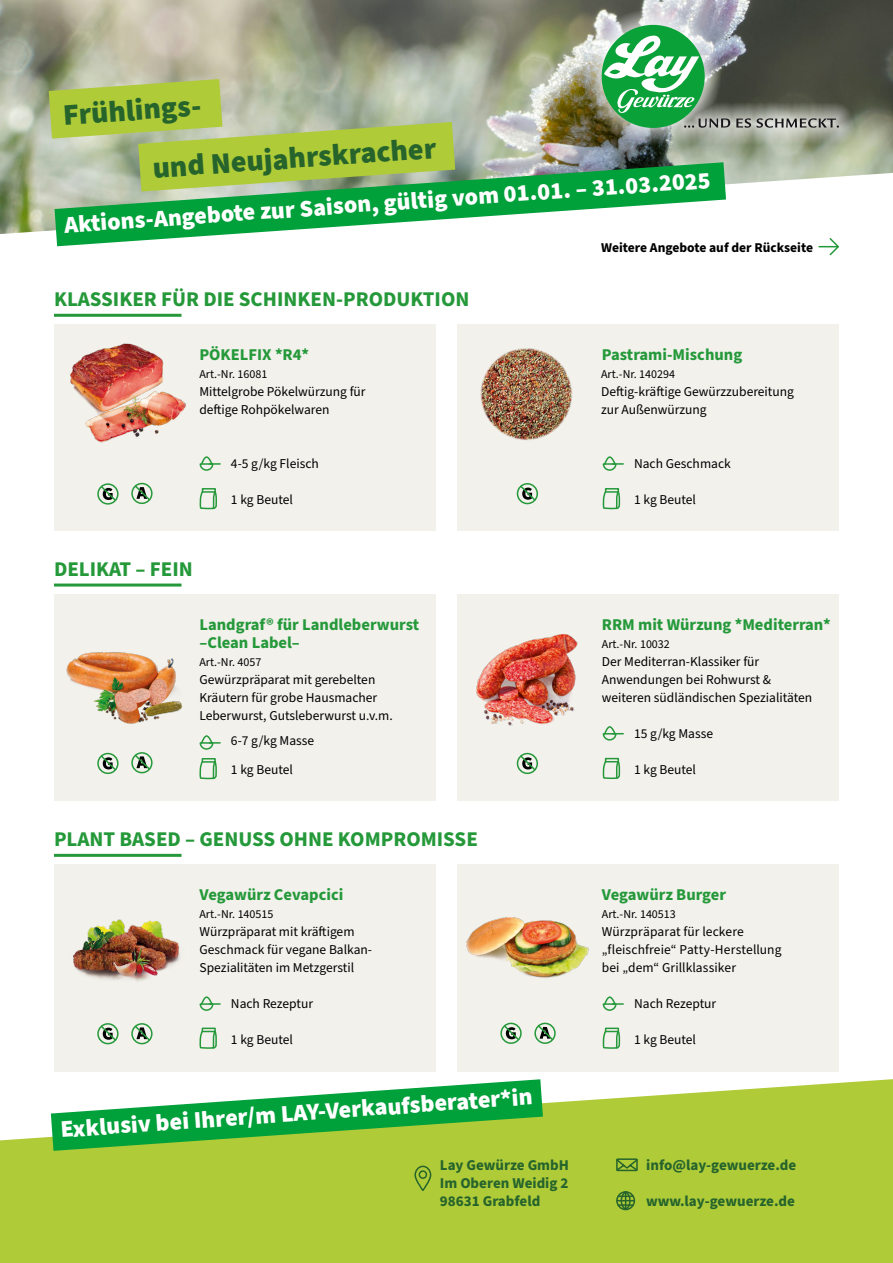
<style>
.page{position:relative;width:893px;height:1263px;background:#fff}
.page>*{position:absolute;margin:0;border:0;box-sizing:border-box;transform-origin:0 0}
.t1{font:900 30px "Source Sans Pro";color:#26642c}
.t2{font:900 24px "Source Sans Pro";color:#fff}
.t3{font:700 21px "Source Sans Pro";color:#25993a}
.t4{font:700 16.5px/18px "Source Sans Pro";color:#25993a}
.t5{font:700 15px/18px "Source Sans Pro";color:#26642c;text-align:justify}
.t6{font:13.5px/18px "Source Sans Pro";color:#000}
.t7{font:700 13.5px "Source Sans Pro";color:#000}
.t8{font:12px "Source Sans Pro";color:#000}
</style>
<div class="page">
<img style="left:0;top:0;width:893px;height:234px">
<div style="left:0;top:1079px;width:893px;height:184px;background:#afcb38"></div>
<svg style="left:55px;top:162px;width:671px;height:84px;fill:#00a03a"></svg>
<svg style="left:819px;top:238px;width:20px;height:18px"></svg>
<svg style="left:414px;top:1165px;width:18px;height:27px"></svg>
<div style="left:419px;top:1170px;width:8px;height:9px;border:2px solid #26642c;border-radius:50%"></div>
<div style="left:616px;top:1191px;width:19px;height:19px;border:2px solid #26642c;border-radius:50%"></div>
<svg style="left:617px;top:1191px;width:17px;height:19px"></svg>
<svg style="left:51px;top:1079px;width:492px;height:72px"></svg>
<svg style="left:615px;top:1158px;width:24px;height:14px"></svg>
<div style="left:585px;top:8px;width:271px;height:137px;background:#fff;opacity:.9"></div>
<div style="left:602px;top:25px;width:103px;height:103px;background:#0ba139;border-radius:50%"></div>
<svg style="left:604px;top:35px;width:126px;height:93px"></svg>
<svg style="left:736px;top:118px;width:103px;height:10px"></svg>
<div style="left:54px;top:324px;width:382px;height:207px;background:#f2f1ec"></div>
<hr style="left:56px;top:314px;width:124px;height:3px;background:#25993a">
<svg style="left:199px;top:490px;width:18px;height:20px"></svg>
<div style="left:202px;top:488px;width:14px;height:4px;border:2px solid #25993a"></div>
<svg style="left:199px;top:456px;width:21px;height:15px"></svg>
<div style="left:457px;top:324px;width:382px;height:207px;background:#f2f1ec"></div>
<svg style="left:602px;top:456px;width:21px;height:15px"></svg>
<div style="left:517px;top:483px;width:21px;height:21px;border:2px solid #25993a;border-radius:50%"></div>
<svg style="left:519px;top:484px;width:18px;height:18px"></svg>
<div style="left:54px;top:594px;width:382px;height:207px;background:#f2f1ec"></div>
<hr style="left:56px;top:583px;width:124px;height:3px;background:#25993a">
<svg style="left:199px;top:735px;width:21px;height:15px"></svg>
<div style="left:97px;top:753px;width:22px;height:21px;border:2px solid #25993a;border-radius:50%"></div>
<svg style="left:99px;top:754px;width:18px;height:18px"></svg>
<div style="left:54px;top:864px;width:382px;height:207px;background:#f2f1ec"></div>
<hr style="left:56px;top:854px;width:124px;height:3px;background:#25993a">
<svg style="left:199px;top:996px;width:21px;height:15px"></svg>
<div style="left:97px;top:1023px;width:22px;height:21px;border:2px solid #25993a;border-radius:50%"></div>
<svg style="left:99px;top:1024px;width:18px;height:18px"></svg>
<div style="left:457px;top:864px;width:382px;height:207px;background:#f2f1ec"></div>
<svg style="left:602px;top:996px;width:21px;height:15px"></svg>
<div style="left:457px;top:594px;width:382px;height:207px;background:#f2f1ec"></div>
<svg style="left:602px;top:760px;width:19px;height:20px"></svg>
<div style="left:605px;top:758px;width:14px;height:4px;border:2px solid #25993a"></div>
<svg style="left:602px;top:726px;width:21px;height:15px"></svg>
<div style="left:131px;top:483px;width:22px;height:21px;border:2px solid #25993a;border-radius:50%"></div>
<svg style="left:133px;top:484px;width:18px;height:18px"></svg>
<svg style="left:49px;top:79px;width:406px;height:112px;background:#aec46d"></svg>
<svg style="left:602px;top:490px;width:19px;height:20px"></svg>
<div style="left:605px;top:488px;width:14px;height:4px;border:2px solid #25993a"></div>
<svg style="left:199px;top:760px;width:18px;height:20px"></svg>
<div style="left:202px;top:758px;width:14px;height:4px;border:2px solid #25993a"></div>
<div style="left:97px;top:483px;width:22px;height:22px;border:2px solid #25993a;border-radius:50%"></div>
<svg style="left:99px;top:484px;width:18px;height:18px"></svg>
<svg style="left:602px;top:1030px;width:19px;height:19px"></svg>
<div style="left:605px;top:1027px;width:14px;height:5px;border:2px solid #25993a"></div>
<img style="left:66px;top:652px;width:117px;height:72px">
<img style="left:73px;top:919px;width:107px;height:62px">
<img style="left:466px;top:917px;width:123px;height:61px">
<svg style="left:199px;top:1030px;width:18px;height:19px"></svg>
<div style="left:202px;top:1027px;width:14px;height:5px;border:2px solid #25993a"></div>
<div style="left:517px;top:753px;width:21px;height:21px;border:2px solid #25993a;border-radius:50%"></div>
<svg style="left:519px;top:754px;width:18px;height:18px"></svg>
<div style="left:131px;top:752px;width:22px;height:21px;border:2px solid #25993a;border-radius:50%"></div>
<svg style="left:133px;top:753px;width:18px;height:18px"></svg>
<div style="left:131px;top:1023px;width:22px;height:21px;border:2px solid #25993a;border-radius:50%"></div>
<svg style="left:133px;top:1024px;width:18px;height:18px"></svg>
<div style="left:500px;top:1023px;width:22px;height:21px;border:2px solid #25993a;border-radius:50%"></div>
<svg style="left:502px;top:1024px;width:19px;height:18px"></svg>
<div style="left:534px;top:1023px;width:22px;height:21px;border:2px solid #25993a;border-radius:50%"></div>
<svg style="left:536px;top:1024px;width:19px;height:18px"></svg>
<img style="left:70px;top:343px;width:117px;height:100px">
<img style="left:480px;top:348px;width:92px;height:92px">
<img style="left:476px;top:634px;width:102px;height:92px">
<h1 class="t1" style="left:62px;top:94px;width:145px;rotate:-4deg">Frühlings-</h1>
<h1 class="t1" style="left:151px;top:147px;width:286px;rotate:-4deg">und Neujahrskracher</h1>
<h2 class="t2" style="left:63px;top:208px;width:649px;rotate:-4deg">Aktions-Angebote zur Saison, gültig vom 01.01. – 31.03.2025</h2>
<h3 class="t3" style="left:54px;top:285px;width:417px">KLASSIKER FÜR DIE SCHINKEN-PRODUKTION</h3>
<p class="t4" style="left:199px;top:346px;width:111px">PÖKELFIX *R4*</p>
<p class="t8" style="left:199px;top:366px;width:70px">Art.-Nr. 16081</p>
<p class="t6" style="left:199px;top:383px;width:168px">Mittelgrobe Pökelwürzung für deftige Rohpökelwaren</p>
<p class="t6" style="left:231px;top:455px;width:89px">4-5 g/kg Fleisch</p>
<p class="t6" style="left:231px;top:491px;width:63px">1 kg Beutel</p>
<h3 class="t3" style="left:54px;top:555px;width:140px">DELIKAT – FEIN</h3>
<p class="t4" style="left:199px;top:616px;width:221px">Landgraf® für Landleberwurst –Clean Label–</p>
<p class="t8" style="left:199px;top:654px;width:64px">Art.-Nr. 4057</p>
<p class="t6" style="left:199px;top:671px;width:195px">Gewürzpräparat mit gerebelten<br>Kräutern für grobe Hausmacher<br>Leberwurst, Gutsleberwurst u.v.m.</p>
<p class="t6" style="left:231px;top:732px;width:85px">6-7 g/kg Masse</p>
<p class="t6" style="left:231px;top:761px;width:63px">1 kg Beutel</p>
<h3 class="t3" style="left:54px;top:825px;width:425px">PLANT BASED – GENUSS OHNE KOMPROMISSE</h3>
<p class="t4" style="left:199px;top:886px;width:145px">Vegawürz Cevapcici</p>
<p class="t8" style="left:199px;top:906px;width:76px">Art.-Nr. 140515</p>
<p class="t6" style="left:200px;top:923px;width:174px">Würzpräparat mit kräftigem<br>Geschmack für vegane Balkan-<br>Spezialitäten im Metzgerstil</p>
<p class="t6" style="left:231px;top:995px;width:84px">Nach Rezeptur</p>
<p class="t6" style="left:231px;top:1031px;width:63px">1 kg Beutel</p>
<h2 class="t2" style="left:59px;top:1113px;width:475px;rotate:-4deg">Exklusiv bei Ihrer/m LAY-Verkaufsberater*in</h2>
<p class="t7" style="left:601px;top:238px;width:213px">Weitere Angebote auf der Rückseite</p>
<p class="t4" style="left:602px;top:346px;width:142px">Pastrami-Mischung</p>
<p class="t8" style="left:601px;top:366px;width:76px">Art.-Nr. 140294</p>
<p class="t6" style="left:601px;top:383px;width:195px">Deftig-kräftige Gewürzzubereitung zur Außenwürzung</p>
<p class="t6" style="left:634px;top:455px;width:98px">Nach Geschmack</p>
<p class="t6" style="left:634px;top:491px;width:63px">1 kg Beutel</p>
<p class="t4" style="left:602px;top:616px;width:230px">RRM mit Würzung *Mediterran*</p>
<p class="t8" style="left:602px;top:636px;width:70px">Art.-Nr. 10032</p>
<p class="t6" style="left:602px;top:653px;width:212px">Der Mediterran-Klassiker für<br>Anwendungen bei Rohwurst &amp; weiteren südländischen Spezialitäten</p>
<p class="t6" style="left:634px;top:725px;width:81px">15 g/kg Masse</p>
<p class="t6" style="left:634px;top:761px;width:63px">1 kg Beutel</p>
<p class="t4" style="left:602px;top:886px;width:126px">Vegawürz Burger</p>
<p class="t8" style="left:602px;top:906px;width:76px">Art.-Nr. 140513</p>
<p class="t6" style="left:602px;top:923px;width:181px">Würzpräparat für leckere „fleischfreie“ Patty-Herstellung bei „dem“ Grillklassiker</p>
<p class="t6" style="left:634px;top:995px;width:84px">Nach Rezeptur</p>
<p class="t6" style="left:634px;top:1031px;width:63px">1 kg Beutel</p>
<p class="t5" style="left:440px;top:1156px;width:131px">Lay Gewürze GmbH Im Oberen Weidig 2<br>98631 Grabfeld</p>
<p class="t5" style="left:646px;top:1156px;width:152px">info@lay-gewuerze.de</p>
<p class="t5" style="left:646px;top:1192px;width:150px">www.lay-gewuerze.de</p>
</div>
